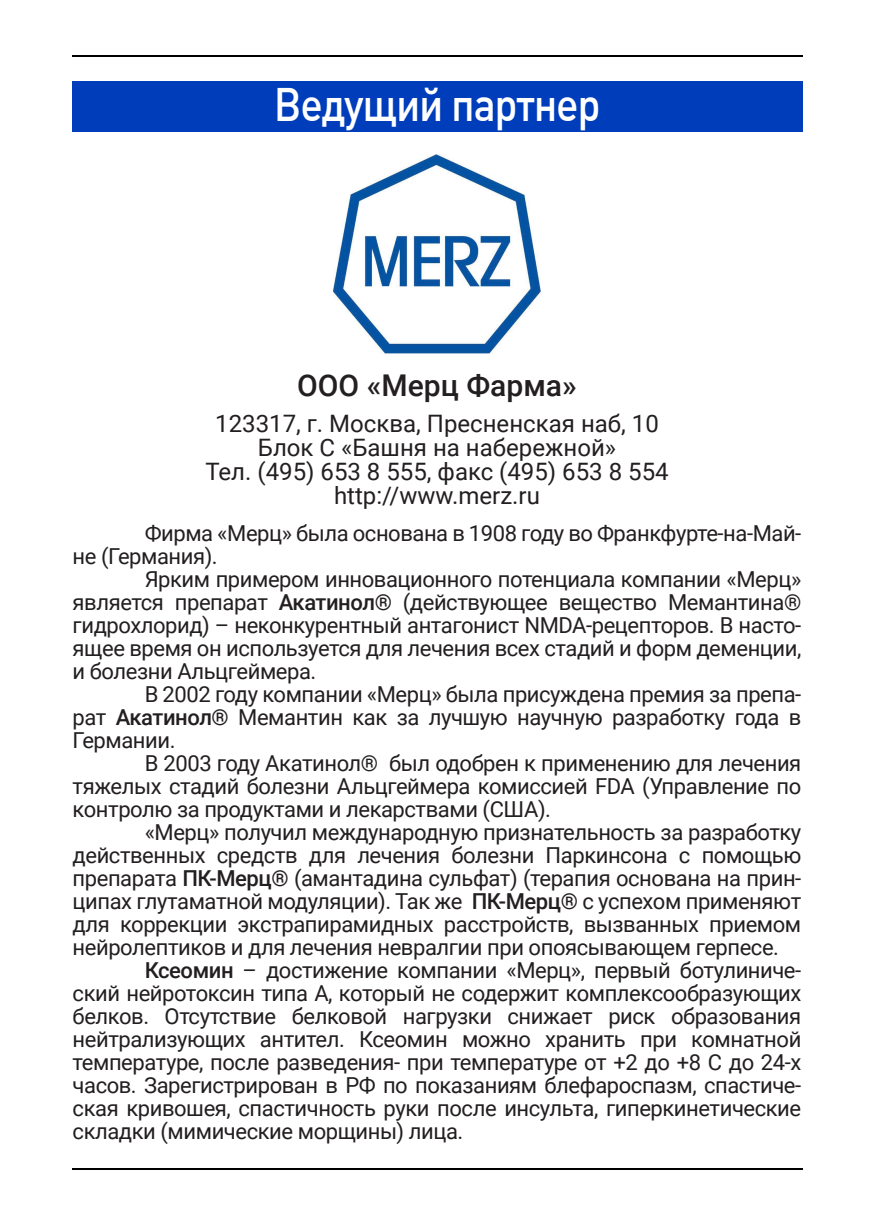
<style>
.page{position:relative;width:874px;height:1225px;background:#fff}
.page>*{position:absolute;margin:0;border:0;box-sizing:border-box;transform-origin:0 0}
.t1{font:500 46px "DIN Cyr";letter-spacing:-.03em;color:#fff;scale:.91 1}
.t2{font:500 30px "Roboto";color:#231f20}
.t3{font:24px/24px "Roboto";color:#231f20;text-align:center}
.t4{font:22px/23px "Roboto";letter-spacing:-.02em;color:#231f20;text-align:justify}
.s1{font-weight:500}
</style>
<div class="page">
<hr style="left:72px;top:56px;width:730px;height:1px;background:#000">
<hr style="left:72px;top:1168px;width:730px;height:1px;background:#000">
<div style="left:72px;top:81px;width:730px;height:51px;background:#003dba"></div>
<img style="left:333px;top:154px;width:207px;height:200px">
<h1 class="t1" style="left:274px;top:78px;width:360px">Ведущий партнер</h1>
<h2 class="t2" style="left:297px;top:364px;width:281px">ООО «Мерц Фарма»</h2>
<p class="t3" style="left:205px;top:410px;width:464px">123317, г. Москва, Пресненская наб, 10<br>Блок С «Башня на набережной»<br>Тел. (495) 653 8 555, факс (495) 653 8 554 http://www.merz.ru</p>
<p class="t4" style="left:73px;top:521px;width:729px;text-indent:72px">Фирма «Мерц» была основана в 1908 году во Франкфурте-на-Май&shy;не (Германия).</p>
<p class="t4" style="left:73px;top:567px;width:729px;text-indent:72px">Ярким примером инновационного потенциала компании «Мерц» является препарат <span class="s1">Акатинол®</span> (действующее вещество Мемантина® гидрохлорид) – неконкурентный антагонист NMDA-рецепторов. В насто&shy;ящее время он используется для лечения всех стадий и форм деменции, и болезни Альцгеймера.</p>
<p class="t4" style="left:73px;top:682px;width:730px;text-indent:72px">В 2002 году компании «Мерц» была присуждена премия за препа&shy;рат <span class="s1">Акатинол®</span> Мемантин как за лучшую научную разработку года в Германии.</p>
<p class="t4" style="left:73px;top:751px;width:730px;text-indent:72px">В 2003 году Акатинол® был одобрен к применению для лечения тяжелых стадий болезни Альцгеймера комиссией FDA (Управление по контролю за продуктами и лекарствами (США).</p>
<p class="t4" style="left:73px;top:820px;width:730px;text-indent:72px">«Мерц» получил международную признательность за разработку действенных средств для лечения болезни Паркинсона с помощью препарата <span class="s1">ПК-Мерц®</span> (амантадина сульфат) (терапия основана на прин&shy;ципах глутаматной модуляции). Так же <span class="s1">ПК-Мерц®</span> с успехом применяют для коррекции экстрапирамидных расстройств, вызванных приемом нейролептиков и для лечения невралгии при опоясывающем герпесе.</p>
<p class="t4" style="left:73px;top:958px;width:730px;text-indent:72px"><span class="s1">Ксеомин</span> – достижение компании «Мерц», первый ботулиниче&shy;ский нейротоксин типа А, который не содержит комплексообразующих белков. Отсутствие белковой нагрузки снижает риск образования нейтрализующих антител. Ксеомин можно хранить при комнатной температуре, после разведения- при температуре от +2 до +8 С до 24-х часов. Зарегистрирован в РФ по показаниям блефароспазм, спастиче&shy;ская кривошея, спастичность руки после инсульта, гиперкинетические складки (мимические морщины) лица.</p>
</div>
